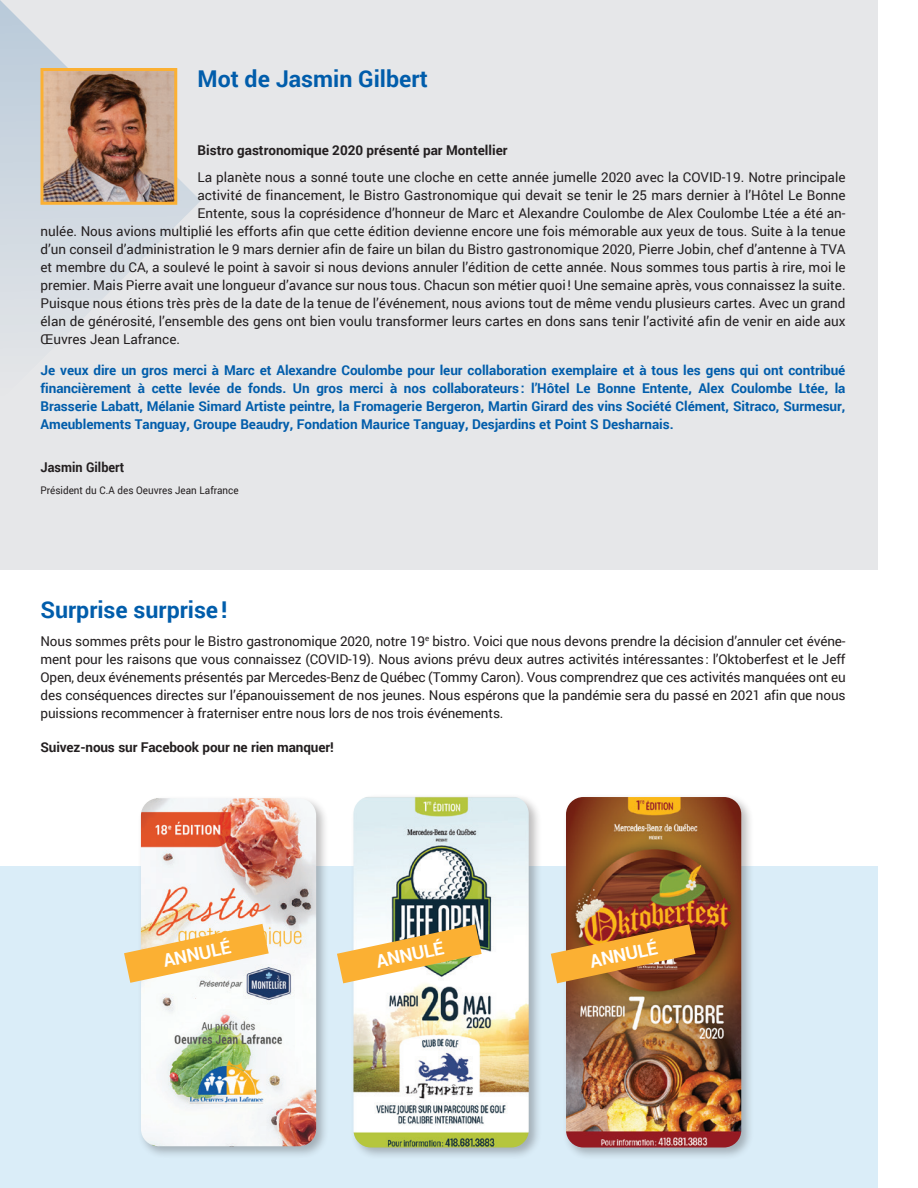
<style>
.page{position:relative;width:918px;height:1188px;background:#fff}
.page>*{position:absolute;margin:0;border:0;box-sizing:border-box;transform-origin:0 0}
.t1{font:700 23.1px "Roboto";color:#015dab}
.t2{font:700 18px "Roboto";color:#fff}
.t3{font:13.5px/18px "Roboto";color:#231f20;text-align:justify}
.t4{font:700 13.5px/18px "Roboto";letter-spacing:-.005em;color:#015dab;text-align:justify}
.t5{font:700 13.5px "Roboto";color:#231f20}
.t6{font:700 13.5px "Roboto";color:#231f20;scale:.94 1}
.t7{font:10.5px "Roboto";color:#231f20;scale:.94 1}
</style>
<div class="page">
<div style="left:0;top:0;width:878px;height:569px;background:#e6e7e9"></div>
<div style="left:0;top:866px;width:878px;height:322px;background:#daedf8"></div>
<svg style="left:0;top:0;width:200px;height:308px"></svg>
<div style="left:350px;top:793px;width:192px;height:368px;background:#231f20;opacity:.3"></div>
<img style="left:353px;top:796px;width:176px;height:352px">
<div style="left:137px;top:795px;width:192px;height:364px;background:#231f20;opacity:.3"></div>
<img style="left:141px;top:798px;width:175px;height:348px">
<div style="left:563px;top:794px;width:191px;height:367px;background:#231f20;opacity:.3"></div>
<img style="left:566px;top:797px;width:175px;height:351px">
<img style="left:44px;top:72px;width:129px;height:129px">
<div style="left:40px;top:68px;width:137px;height:137px;border:3px solid #fbb033"></div>
<svg style="left:124px;top:924px;width:145px;height:59px;background:#efc989"></svg>
<svg style="left:337px;top:924px;width:145px;height:59px;background:#e4c483"></svg>
<svg style="left:551px;top:924px;width:144px;height:59px;background:#ca873a"></svg>
<h1 class="t1" style="left:198px;top:62px;width:232px">Mot de Jasmin Gilbert</h1>
<p class="t5" style="left:198px;top:140px;width:312px">Bistro gastronomique 2020 présenté par Montellier</p>
<p class="t3" style="left:198px;top:168px;width:650px">La planète nous a sonné toute une cloche en cette année jumelle 2020 avec la COVID-19. Notre principale</p>
<p class="t3" style="left:198px;top:186px;width:650px">activité de financement, le Bistro Gastronomique qui devait se tenir le 25 mars dernier à l’Hôtel Le Bonne</p>
<p class="t3" style="left:198px;top:204px;width:650px">Entente, sous la coprésidence d’honneur de Marc et Alexandre Coulombe de Alex Coulombe Ltée a été an-</p>
<p class="t3" style="left:41px;top:222px;width:807px">nulée. Nous avions multiplié les efforts afin que cette édition devienne encore une fois mémorable aux yeux de tous. Suite à la tenue</p>
<p class="t3" style="left:41px;top:240px;width:807px">d’un conseil d’administration le 9 mars dernier afin de faire un bilan du Bistro gastronomique 2020, Pierre Jobin, chef d’antenne à TVA</p>
<p class="t3" style="left:41px;top:258px;width:807px">et membre du CA, a soulevé le point à savoir si nous devions annuler l’édition de cette année. Nous sommes tous partis à rire, moi le</p>
<p class="t3" style="left:41px;top:276px;width:807px">premier. Mais Pierre avait une longueur d’avance sur nous tous. Chacun son métier quoi! Une semaine après, vous connaissez la suite.</p>
<p class="t3" style="left:41px;top:294px;width:807px">Puisque nous étions très près de la date de la tenue de l’événement, nous avions tout de même vendu plusieurs cartes. Avec un grand</p>
<p class="t3" style="left:41px;top:312px;width:807px">élan de générosité, l’ensemble des gens ont bien voulu transformer leurs cartes en dons sans tenir l’activité afin de venir en aide aux</p>
<p class="t3" style="left:41px;top:330px;width:141px">Œuvres Jean Lafrance.</p>
<p class="t4" style="left:41px;top:361px;width:807px">Je veux dire un gros merci à Marc et Alexandre Coulombe pour leur collaboration exemplaire et à tous les gens qui ont contribué financièrement à cette levée de fonds. Un gros merci à nos collaborateurs: l’Hôtel Le Bonne Entente, Alex Coulombe Ltée, la Brasserie Labatt, Mélanie Simard Artiste peintre, la Fromagerie Bergeron, Martin Girard des vins Société Clément, Sitraco, Surmesur, Ameublements Tanguay, Groupe Beaudry, Fondation Maurice Tanguay, Desjardins et Point S Desharnais.</p>
<p class="t6" style="left:40px;top:458px;width:90px">Jasmin Gilbert</p>
<p class="t7" style="left:40px;top:483px;width:212px">Président du C.A des Oeuvres Jean Lafrance</p>
<h1 class="t1" style="left:40px;top:594px;width:188px">Surprise surprise!</h1>
<p class="t3" style="left:40px;top:631px;width:807px">Nous sommes prêts pour le Bistro gastronomique 2020, notre 19<sup>e</sup> bistro. Voici que nous devons prendre la décision d’annuler cet événe&shy;ment pour les raisons que vous connaissez (COVID-19). Nous avions prévu deux autres activités intéressantes: l’Oktoberfest et le Jeff Open, deux événements présentés par Mercedes-Benz de Québec (Tommy Caron). Vous comprendrez que ces activités manquées ont eu des conséquences directes sur l’épanouissement de nos jeunes. Nous espérons que la pandémie sera du passé en 2021 afin que nous puissions recommencer à fraterniser entre nous lors de nos trois événements.</p>
<p class="t5" style="left:41px;top:738px;width:295px">Suivez-nous sur Facebook pour ne rien manquer!</p>
<h2 class="t2" style="left:161px;top:948px;width:70px;rotate:-12deg">ANNULÉ</h2>
<h2 class="t2" style="left:374px;top:949px;width:70px;rotate:-12deg">ANNULÉ</h2>
<h2 class="t2" style="left:588px;top:949px;width:70px;rotate:-12deg">ANNULÉ</h2>
</div>
